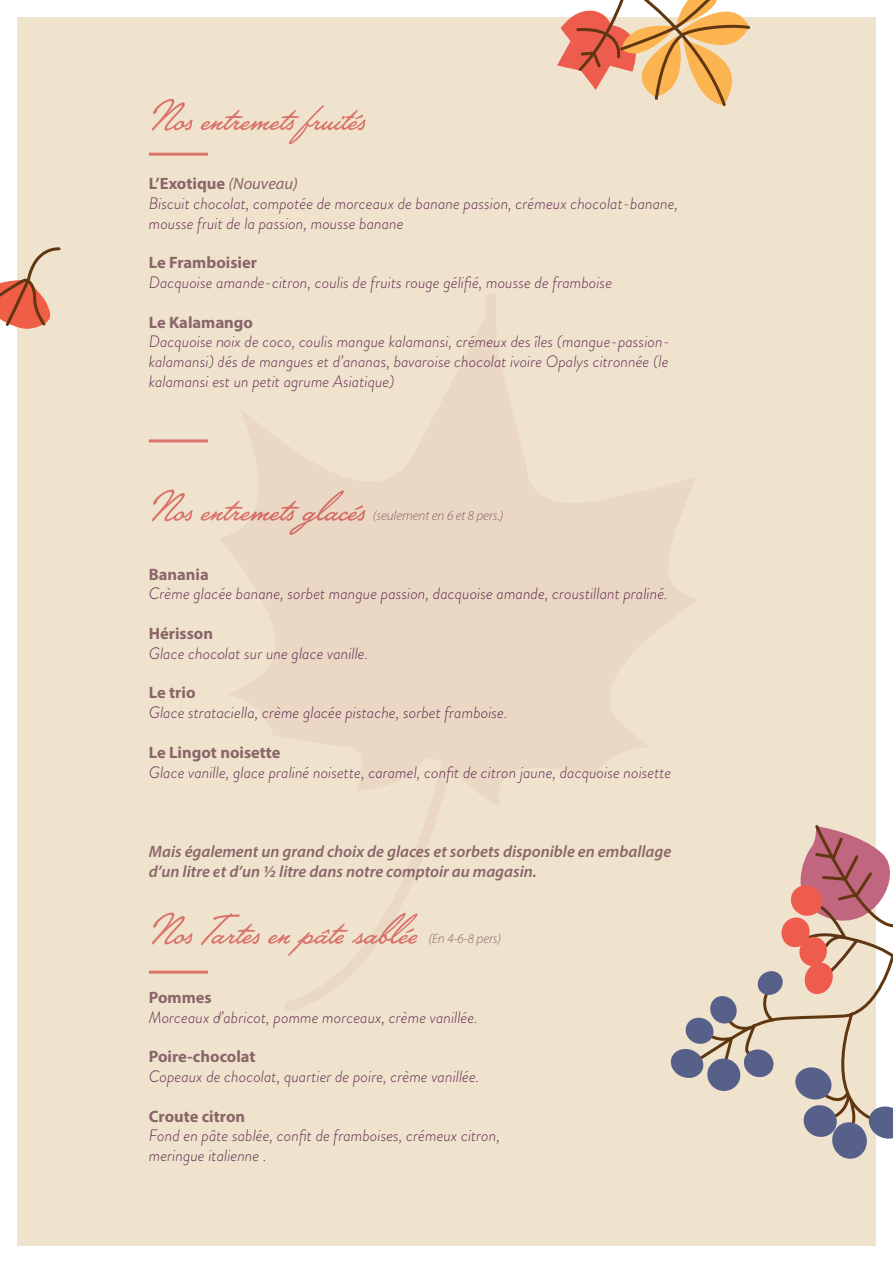
<style>
.page{position:relative;width:893px;height:1263px;background:#fff}
.page>*{position:absolute;margin:0;border:0;box-sizing:border-box;transform-origin:0 0}
.t1{font:55.5px "Lakeside";color:#db746b}
.t2{font:italic 300 16.5px/19.8px "Brandon Grotesque";color:#672f55}
.t3{font:700 16.5px "Myriad Pro";color:#8a6569}
.t4{font:italic 600 16.5px/19.8px "Myriad Pro";color:#8a6569}
.t5{font:italic 300 13.5px "Myriad Pro";color:#8a6569}
.s1{font-weight:400;font-style:italic}
.s2{color:#d9756c}
</style>
<div class="page">
<div style="left:17px;top:17px;width:859px;height:1229px;background:#efe3cd"></div>
<hr style="left:149px;top:153px;width:59px;height:3px;background:#db746b">
<hr style="left:149px;top:439px;width:59px;height:3px;background:#db746b">
<hr style="left:149px;top:971px;width:59px;height:3px;background:#db746b">
<svg style="left:557px;top:0;width:194px;height:107px"></svg>
<svg style="left:0;top:247px;width:61px;height:82px"></svg>
<svg style="left:670px;top:825px;width:223px;height:334px"></svg>
<svg style="left:221px;top:412px;width:476px;height:324px"></svg>
<svg style="left:277px;top:293px;width:376px;height:718px"></svg>
<p class="t1" style="left:149px;top:77px;width:218px">Nos entremets fruités</p>
<p class="t3" style="left:149px;top:173px;width:150px">L’Exotique <span class="s1">(Nouveau)</span></p>
<p class="t2" style="left:149px;top:193px;width:531px">Biscuit chocolat, compotée de morceaux de banane passion, crémeux chocolat-banane, mousse fruit de la passion, mousse banane</p>
<p class="t3" style="left:149px;top:252px;width:110px">Le Framboisier</p>
<p class="t2" style="left:149px;top:272px;width:465px">Dacquoise amande-citron, coulis de fruits rouge gélifié, mousse de framboise</p>
<p class="t3" style="left:149px;top:311px;width:106px">Le Kalamango</p>
<p class="t2" style="left:149px;top:332px;width:523px;text-align:justify">Dacquoise noix de coco, coulis mangue kalamansi, crémeux des îles (mangue-passion&shy;kalamansi) dés de mangues et d’ananas, bavaroise chocolat ivoire Opalys citronnée (le kalamansi est un petit agrume Asiatique)</p>
<p class="t1" style="left:149px;top:468px;width:218px">Nos entremets <span class="s2">gla</span>cés</p>
<p class="t5" style="left:373px;top:508px;width:132px">(seulement en 6 et 8 pers.)</p>
<p class="t3" style="left:149px;top:563px;width:62px">Banania</p>
<p class="t2" style="left:149px;top:584px;width:520px">Crème glacée banane, sorbet mangue passion, dacquoise amande, croustillant praliné.</p>
<p class="t3" style="left:149px;top:623px;width:66px">Hérisson</p>
<p class="t2" style="left:149px;top:643px;width:221px">Glace chocolat sur une glace vanille.</p>
<p class="t3" style="left:149px;top:682px;width:48px">Le trio</p>
<p class="t2" style="left:149px;top:703px;width:360px">Glace strataciella, crème glacée pistache, sorbet framboise.</p>
<p class="t3" style="left:149px;top:741px;width:133px">Le Lingot noisette</p>
<p class="t2" style="left:149px;top:762px;width:524px">Glace vanille, glace praliné noisette, caramel, confit de citron jaune, dacquoise noisette</p>
<p class="t4" style="left:149px;top:841px;width:524px">Mais également un grand choix de glaces et sorbets disponible en emballage d’un litre et d’un ½ litre dans notre comptoir au magasin.</p>
<p class="t1" style="left:149px;top:891px;width:270px">Nos Tartes en pâte sablée</p>
<p class="t5" style="left:428px;top:931px;width:74px">(En 4-6-8 pers)</p>
<p class="t3" style="left:149px;top:986px;width:64px">Pommes</p>
<p class="t2" style="left:149px;top:1007px;width:331px">Morceaux d’abricot, pomme morceaux, crème vanillée.</p>
<p class="t3" style="left:149px;top:1046px;width:108px">Poire-chocolat</p>
<p class="t2" style="left:149px;top:1066px;width:332px">Copeaux de chocolat, quartier de poire, crème vanillée.</p>
<p class="t3" style="left:149px;top:1105px;width:98px">Croute citron</p>
<p class="t2" style="left:149px;top:1126px;width:353px">Fond en pâte sablée, confit de framboises, crémeux citron, meringue italienne .</p>
</div>
